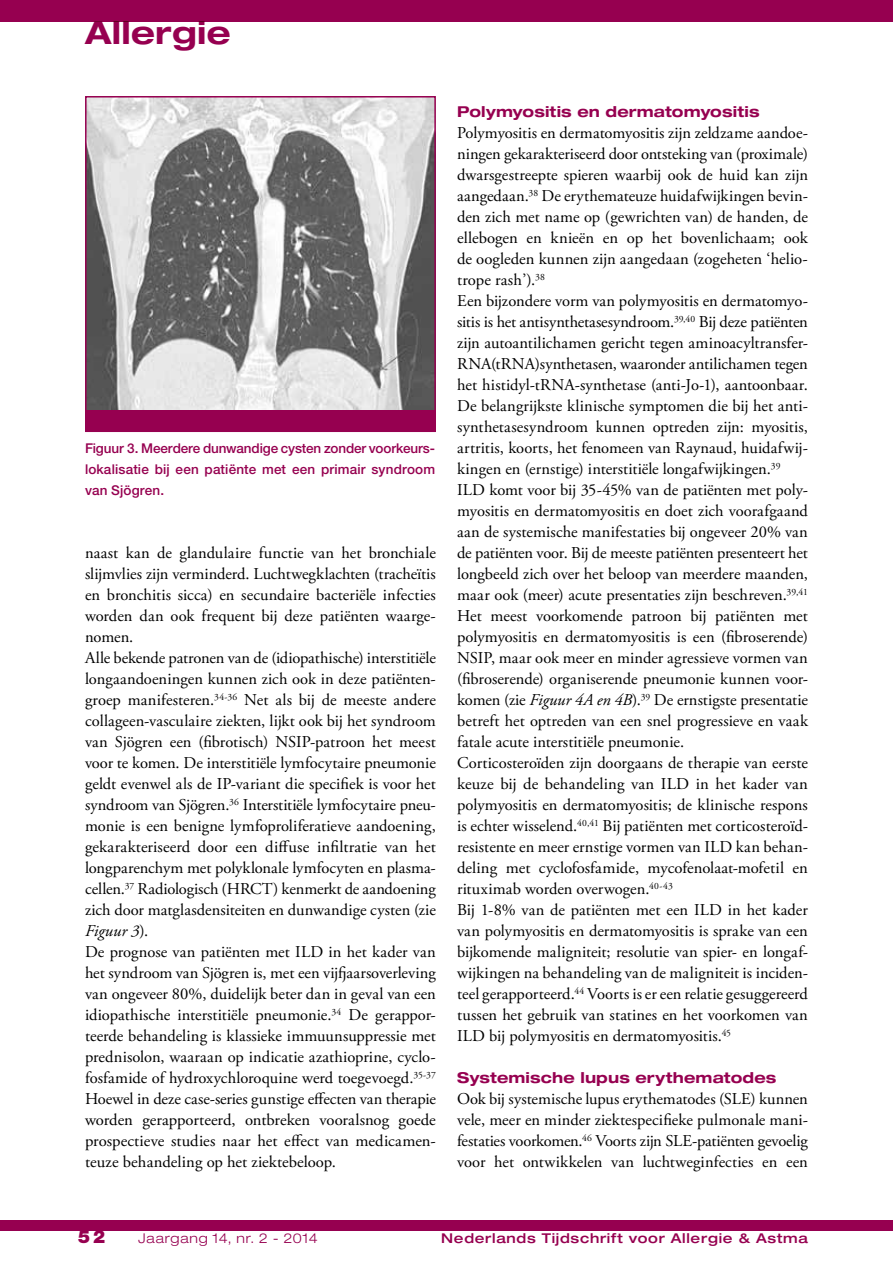
<style>
.page{position:relative;width:893px;height:1263px;background:#fff}
.page>*{position:absolute;margin:0;border:0;box-sizing:border-box;transform-origin:0 0}
.t1{font:700 expanded 31.5px "Helvetica Neue LT Std";letter-spacing:.01em;color:#960050}
.t2{font:900 18px "Helvetica Neue LT Std";color:#960050}
.t3{font:16.5px/21px "Adobe Garamond Pro";color:#000}
.t4{font:700 expanded 15px "Helvetica Neue LT Std";letter-spacing:.01em;color:#960050}
.t5{font:500 13.5px/21px "Helvetica Neue LT Std";letter-spacing:.01em;color:#960050;text-align:justify}
.t6{font:500 expanded 13.5px "Helvetica Neue LT Std";letter-spacing:.05em;color:#960050}
.t7{font:300 expanded 13.5px "Helvetica Neue LT Std";letter-spacing:.06em;color:#960050}
.s1{font-style:italic}
</style>
<div class="page">
<div style="left:0;top:1220px;width:893px;height:11px;background:#960050"></div>
<div style="left:0;top:0;width:893px;height:21px;background:#960050"></div>
<img style="left:88px;top:99px;width:345px;height:312px">
<div style="left:85px;top:411px;width:351px;height:21px;background:#960050"></div>
<div style="left:85px;top:96px;width:351px;height:336px;border:2px solid #960050"></div>
<h1 class="t1" style="left:85px;top:13px;width:147px">Allergie</h1>
<p class="t5" style="left:85px;top:438px;width:352px">Figuur 3. Meerdere dunwandige cysten zonder voorkeurs&shy;lokalisatie bij een patiënte met een primair syndroom van Sjögren.</p>
<p class="t3" style="left:85px;top:543px;width:352px">naast kan de glandulaire functie van het bronchiale slijmvlies zijn verminderd. Luchtwegklachten (tracheïtis en bronchitis sicca) en secundaire bacteriële infecties worden dan ook frequent bij deze patiënten waarge&shy;nomen.<br>Alle bekende patronen van de (idiopathische) interstitiële longaandoeningen kunnen zich ook in deze patiënten&shy;groep manifesteren.<sup>34-36</sup> Net als bij de meeste andere collageen-vasculaire ziekten, lijkt ook bij het syndroom van Sjögren een (fibrotisch) NSIP-patroon het meest voor te komen. De interstitiële lymfocytaire pneumonie geldt evenwel als de IP-variant die specifiek is voor het syndroom van Sjögren.<sup>36</sup> Interstitiële lymfocytaire pneu&shy;monie is een benigne lymfoproliferatieve aandoening, gekarakteriseerd door een diffuse infiltratie van het longparenchym met polyklonale lymfocyten en plasma&shy;cellen.<sup>37</sup> Radiologisch (HRCT) kenmerkt de aandoening zich door matglasdensiteiten en dunwandige cysten (zie <span class="s1">Figuur 3</span>).<br>De prognose van patiënten met ILD in het kader van het syndroom van Sjögren is, met een vijfjaarsoverleving van ongeveer 80%, duidelijk beter dan in geval van een idiopathische interstitiële pneumonie.<sup>34</sup> De gerappor&shy;teerde behandeling is klassieke immuunsuppressie met prednisolon, waaraan op indicatie azathioprine, cyclo&shy;fosfamide of hydroxychloroquine werd toegevoegd.<sup>35-37<br></sup>Hoewel in deze case-series gunstige effecten van therapie worden gerapporteerd, ontbreken vooralsnog goede prospectieve studies naar het effect van medicamen&shy;teuze behandeling op het ziektebeloop.</p>
<p class="t4" style="left:457px;top:102px;width:304px">Polymyositis en dermatomyositis</p>
<p class="t3" style="left:457px;top:123px;width:352px">Polymyositis en dermatomyositis zijn zeldzame aandoe&shy;ningen gekarakteriseerd door ontsteking van (proximale) dwarsgestreepte spieren waarbij ook de huid kan zijn aangedaan.<sup>38</sup> De erythemateuze huidafwijkingen bevin&shy;den zich met name op (gewrichten van) de handen, de ellebogen en knieën en op het bovenlichaam; ook de oogleden kunnen zijn aangedaan (zogeheten ‘helio&shy;trope rash’).<sup>38<br></sup>Een bijzondere vorm van polymyositis en dermatomyo&shy;sitis is het antisynthetasesyndroom.<sup>39,40</sup> Bij deze patiënten zijn autoantilichamen gericht tegen aminoacyltransfer-RNA(tRNA)synthetasen, waaronder antilichamen tegen het histidyl-tRNA-synthetase (anti-Jo-1), aantoonbaar.<br>De belangrijkste klinische symptomen die bij het anti&shy;synthetasesyndroom kunnen optreden zijn: myositis, artritis, koorts, het fenomeen van Raynaud, huidafwij&shy;kingen en (ernstige) interstitiële longafwijkingen.<sup>39<br></sup>ILD komt voor bij 35-45% van de patiënten met poly&shy;myositis en dermatomyositis en doet zich voorafgaand aan de systemische manifestaties bij ongeveer 20% van de patiënten voor. Bij de meeste patiënten presenteert het longbeeld zich over het beloop van meerdere maanden, maar ook (meer) acute presentaties zijn beschreven.<sup>39,41<br></sup>Het meest voorkomende patroon bij patiënten met polymyositis en dermatomyositis is een (fibroserende)<br>NSIP, maar ook meer en minder agressieve vormen van (fibroserende) organiserende pneumonie kunnen voor&shy;komen (zie <span class="s1">Figuur 4A en 4B</span>).<sup>39</sup> De ernstigste presentatie betreft het optreden van een snel progressieve en vaak fatale acute interstitiële pneumonie.<br>Corticosteroïden zijn doorgaans de therapie van eerste keuze bij de behandeling van ILD in het kader van polymyositis en dermatomyositis; de klinische respons is echter wisselend.<sup>40,41</sup> Bij patiënten met corticosteroïd&shy;resistente en meer ernstige vormen van ILD kan behan&shy;deling met cyclofosfamide, mycofenolaat-mofetil en rituximab worden overwogen.<sup>40-43<br></sup>Bij 1-8% van de patiënten met een ILD in het kader van polymyositis en dermatomyositis is sprake van een bijkomende maligniteit; resolutie van spier- en longaf&shy;wijkingen na behandeling van de maligniteit is inciden&shy;teel gerapporteerd.<sup>44</sup> Voorts is er een relatie gesuggereerd tussen het gebruik van statines en het voorkomen van ILD bij polymyositis en dermatomyositis.<sup>45</sup></p>
<p class="t4" style="left:457px;top:1068px;width:321px">Systemische lupus erythematodes</p>
<p class="t3" style="left:457px;top:1089px;width:352px;text-align:justify">Ook bij systemische lupus erythematodes (SLE) kunnen vele, meer en minder ziektespecifieke pulmonale mani&shy;festaties voorkomen.<sup>46</sup> Voorts zijn SLE-patiënten gevoelig voor het ontwikkelen van luchtweginfecties en een</p>
<p class="t2" style="left:78px;top:1226px;width:29px">52</p>
<p class="t7" style="left:138px;top:1230px;width:181px">Jaargang 14, nr. 2 - 2014</p>
<p class="t6" style="left:441px;top:1230px;width:368px">Nederlands Tijdschrift voor Allergie &amp; Astma</p>
</div>
